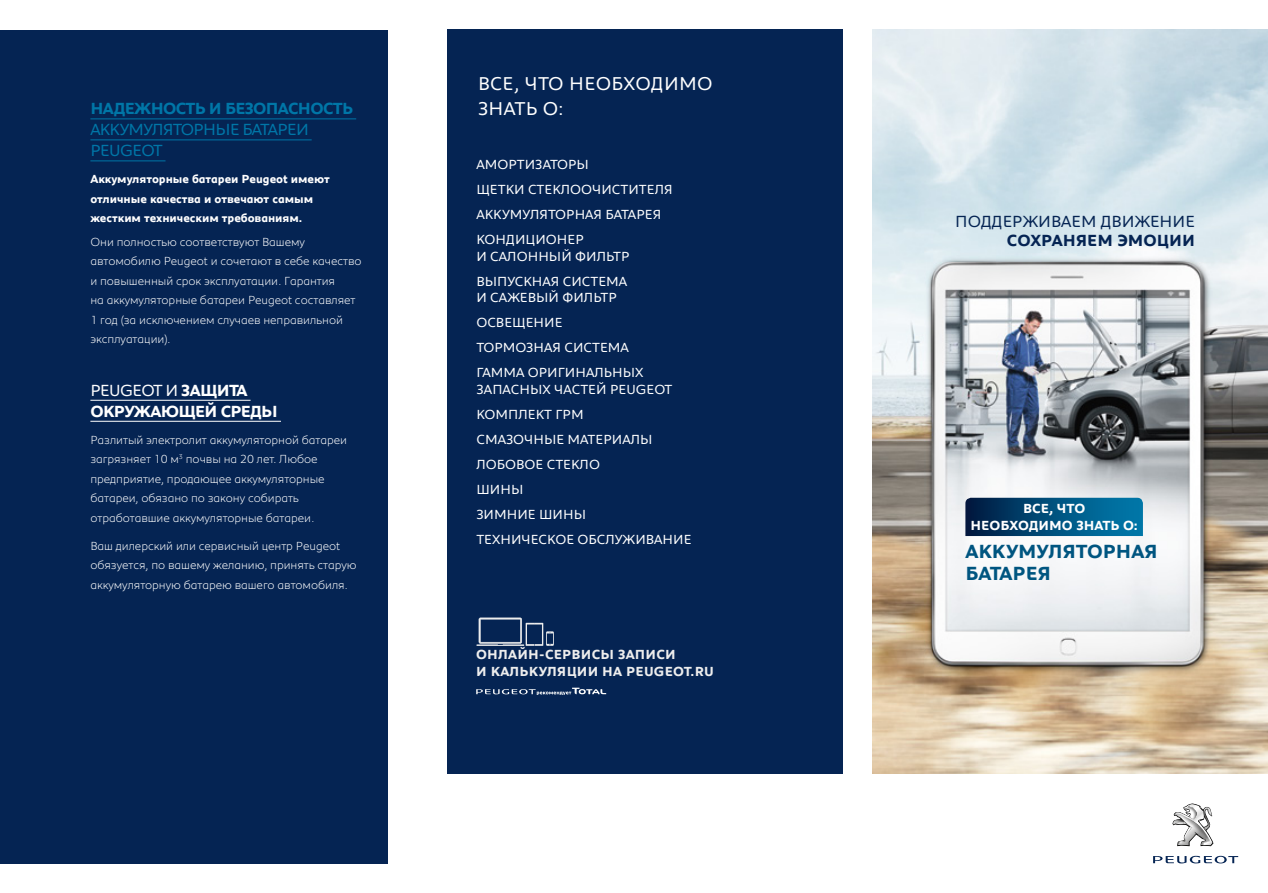
<style>
.page{position:relative;width:1268px;height:893px;background:#fff}
.page>*{position:absolute;margin:0;border:0;box-sizing:border-box;transform-origin:0 0}
.t1{font:700 19.5px/22.5px "Peugeot";color:#005580}
.t2{font:19.05px/24.9px "Peugeot";letter-spacing:.015em;color:#fff}
.t3{font:700 16.5px/21px "Peugeot";letter-spacing:-.04em;color:#fff}
.t4{font:16.5px/21px "Peugeot";letter-spacing:-.04em;color:#0076a7}
.t5{font:700 16.5px "Peugeot";letter-spacing:-.04em;color:#0076a7}
.t6{font:16.5px "Peugeot";color:#052453}
.t7{font:700 16.5px "Peugeot";color:#052453}
.t8{font:13.5px/25px "Peugeot";color:#fff}
.t9{font:700 13.5px/16.2px "Peugeot";letter-spacing:.015em;color:#ededed}
.t10{font:700 13.5px/16.5px "Peugeot";color:#fff;text-align:center}
.t11{font:300 12px/19.5px "Peugeot";letter-spacing:-.005em;color:#fff}
.t12{font:700 12px/19.5px "Peugeot";letter-spacing:-.005em;color:#fff}
.s1{font-weight:400}
</style>
<div class="page">
<div style="left:446px;top:30px;width:396px;height:744px;background:#052453"></div>
<div style="left:0;top:30px;width:387px;height:833px;background:#052453"></div>
<img style="left:872px;top:30px;width:395px;height:744px">
<svg style="left:1172px;top:803px;width:41px;height:43px"></svg>
<svg style="left:1153px;top:856px;width:84px;height:7px"></svg>
<hr style="left:90px;top:118px;width:266px;height:1px;background:#0076a7">
<hr style="left:90px;top:139px;width:221px;height:1px;background:#0076a7">
<hr style="left:90px;top:160px;width:75px;height:1px;background:#0076a7">
<hr style="left:90px;top:400px;width:160px;height:1px;background:#fff">
<hr style="left:90px;top:421px;width:191px;height:1px;background:#fff">
<hr style="left:476px;top:644px;width:48px;height:2px;background:#ededed">
<svg style="left:478px;top:618px;width:75px;height:28px"></svg>
<svg style="left:476px;top:688px;width:130px;height:6px"></svg>
<svg style="left:965px;top:498px;width:177px;height:38px;background:#004e7a"></svg>
<h3 class="t5" style="left:90px;top:97px;width:264px">НАДЕЖНОСТЬ И БЕЗОПАСНОСТЬ</h3>
<h3 class="t4" style="left:90px;top:118px;width:220px">АККУМУЛЯТОРНЫЕ БАТАРЕИ<br>PEUGEOT</h3>
<p class="t12" style="left:90px;top:169px;width:241px">Аккумуляторные батареи Peugeot имеют отличные качества и отвечают самым жестким техническим требованиям.</p>
<p class="t11" style="left:90px;top:231px;width:273px">Они полностью соответствуют Вашему автомобилю Peugeot и сочетают в себе качество и повышенный срок эксплуатации. Гарантия<br>на аккумуляторные батареи Peugeot составляет 1 год (за исключением случаев неправильной эксплуатации).</p>
<h3 class="t3" style="left:90px;top:379px;width:189px"><span class="s1">PEUGEOT И</span> ЗАЩИТА<br>ОКРУЖАЮЩЕЙ СРЕДЫ</h3>
<p class="t11" style="left:90px;top:429px;width:258px">Разлитый электролит аккумуляторной батареи загрязняет 10 м<sup>3</sup> почвы на 20 лет. Любое предприятие, продающее аккумуляторные батареи, обязано по закону собирать отработавшие аккумуляторные батареи.</p>
<p class="t11" style="left:90px;top:535px;width:267px">Ваш дилерский или сервисный центр Peugeot обязуется, по вашему желанию, принять старую аккумуляторную батарею вашего автомобиля.</p>
<h2 class="t2" style="left:478px;top:70px;width:236px">ВСЕ, ЧТО НЕОБХОДИМО<br>ЗНАТЬ О:</h2>
<p class="t8" style="left:476px;top:151px;width:198px">АМОРТИЗАТОРЫ<br>ЩЕТКИ СТЕКЛООЧИСТИТЕЛЯ<br>АККУМУЛЯТОРНАЯ БАТАРЕЯ<br>КОНДИЦИОНЕР</p>
<p class="t8" style="left:476px;top:243px;width:155px">И САЛОННЫЙ ФИЛЬТР<br>ВЫПУСКНАЯ СИСТЕМА</p>
<p class="t8" style="left:476px;top:284px;width:168px">И САЖЕВЫЙ ФИЛЬТР<br>ОСВЕЩЕНИЕ<br>ТОРМОЗНАЯ СИСТЕМА<br>ГАММА ОРИГИНАЛЬНЫХ</p>
<p class="t8" style="left:476px;top:376px;width:217px">ЗАПАСНЫХ ЧАСТЕЙ PEUGEOT<br>КОМПЛЕКТ ГРМ<br>СМАЗОЧНЫЕ МАТЕРИАЛЫ<br>ЛОБОВОЕ СТЕКЛО<br>ШИНЫ<br>ЗИМНИЕ ШИНЫ<br>ТЕХНИЧЕСКОЕ ОБСЛУЖИВАНИЕ</p>
<p class="t9" style="left:476px;top:646px;width:239px">ОНЛАЙН-СЕРВИСЫ ЗАПИСИ<br>И КАЛЬКУЛЯЦИИ НА PEUGEOT.RU</p>
<h3 class="t6" style="left:955px;top:210px;width:241px">ПОДДЕРЖИВАЕМ ДВИЖЕНИЕ</h3>
<h3 class="t7" style="left:1006px;top:229px;width:189px">СОХРАНЯЕМ ЭМОЦИИ</h3>
<p class="t10" style="left:970px;top:500px;width:169px">ВСЕ, ЧТО<br>НЕОБХОДИМО ЗНАТЬ О:</p>
<h1 class="t1" style="left:965px;top:539px;width:194px">АККУМУЛЯТОРНАЯ<br>БАТАРЕЯ</h1>
</div>
